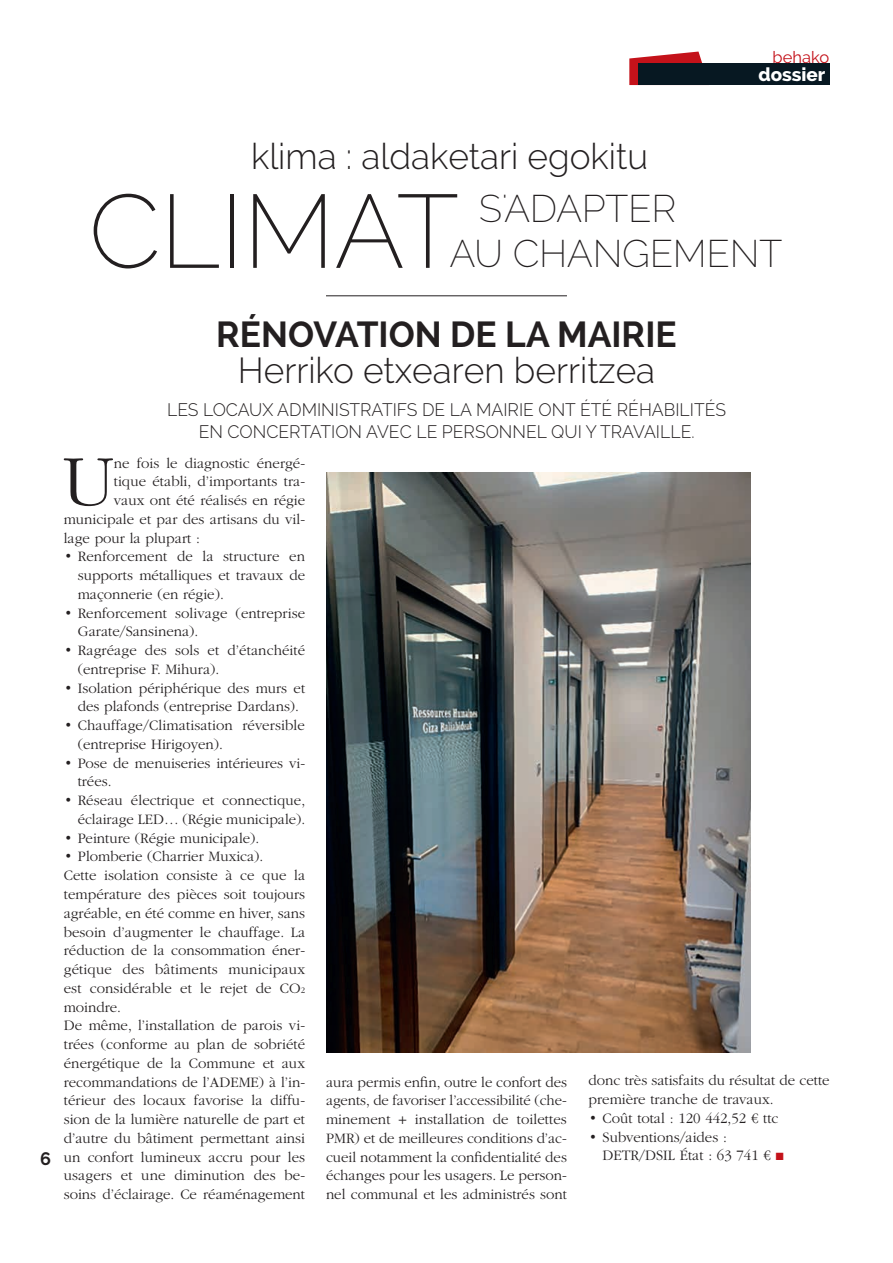
<style>
.page{position:relative;width:893px;height:1263px;background:#fff}
.page>*{position:absolute;margin:0;border:0;box-sizing:border-box;transform-origin:0 0}
.Titre_Gros2{font:200 103.8px "Raleway";letter-spacing:-.01em;color:#231f20}
.Texte{font:300 75.15px "ITC Garamond Std";color:#231f20}
.Titre_Gros2-2{font:200 38.4px/44.7px "Raleway";letter-spacing:-.01em;color:#231f20}
.Titre_Gros2-3{font:300 36px/36px "Raleway";color:#231f20;text-align:center}
.t1{font:800 18.75px "Raleway";color:#fff}
.Chapo{font:300 18px/22.5px "Raleway";color:#231f20;text-align:center}
.t2{font:700 18px "Raleway";color:#231f20}
.t3{font:16.5px "Raleway";color:#c4121a}
.Texte-2{font:300 15px/18.8px "ITC Garamond Std";color:#231f20}
.s1{font-weight:700}
.s2{font-size:8.7px}
.s3{color:#c4121a}
</style>
<div class="page">
<img style="left:326px;top:472px;width:424px;height:580px">
<hr style="left:326px;top:295px;width:241px;height:1px;background:#231f20">
<svg style="left:629px;top:52px;width:80px;height:33px"></svg>
<div style="left:638px;top:64px;width:191px;height:21px;background:#071822"></div>
<p class="t3" style="left:773px;top:47px;width:58px">behako</p>
<p class="t1" style="left:758px;top:63px;width:68px">dossier</p>
<p class="Titre_Gros2-3" style="left:251px;top:138px;width:398px">klima : aldaketari egokitu</p>
<p class="Titre_Gros2" style="left:88px;top:170px;width:373px">CLIMAT</p>
<p class="Titre_Gros2-2" style="left:450px;top:186px;width:335px;text-indent:29px">S'ADAPTER<br>AU CHANGEMENT</p>
<p class="t2" style="left:40px;top:1148px;width:12px">6</p>
<p class="Titre_Gros2-3" style="left:216px;top:317px;width:462px"><span class="s1">RÉNOVATION DE LA MAIRIE<br></span>Herriko etxearen berritzea</p>
<p class="Chapo" style="left:167px;top:398px;width:561px">LES LOCAUX ADMINISTRATIFS DE LA MAIRIE ONT ÉTÉ RÉHABILITÉS<br>EN CONCERTATION AVEC LE PERSONNEL QUI Y TRAVAILLE.</p>
<p class="Texte" style="left:62px;top:441px;width:54px">U</p>
<p class="Texte-2" style="left:114px;top:454px;width:193px">ne fois le diagnostic énergé-</p>
<p class="Texte-2" style="left:114px;top:472px;width:193px">tique établi, d’importants tra-</p>
<p class="Texte-2" style="left:114px;top:491px;width:193px">vaux ont été réalisés en régie</p>
<p class="Texte-2" style="left:64px;top:510px;width:243px">municipale et par des artisans du vil-</p>
<p class="Texte-2" style="left:64px;top:529px;width:138px">lage pour la plupart :</p>
<p class="Texte-2" style="left:78px;top:547px;width:229px;text-align:justify;text-indent:-14px">• Renforcement de la structure en supports métalliques et travaux de maçonnerie (en régie).</p>
<p class="Texte-2" style="left:78px;top:604px;width:229px;text-indent:-14px">• Renforcement solivage (entreprise<br>Garate/Sansinena).</p>
<p class="Texte-2" style="left:78px;top:641px;width:229px;text-indent:-14px">• Ragréage des sols et d’étanchéité (entreprise F. Mihura).</p>
<p class="Texte-2" style="left:64px;top:679px;width:243px;text-align:center">• Isolation périphérique des murs et des plafonds (entreprise Dardans).</p>
<p class="Texte-2" style="left:78px;top:716px;width:229px;text-indent:-14px">• Chauffage/Climatisation réversible (entreprise Hirigoyen).</p>
<p class="Texte-2" style="left:78px;top:754px;width:229px;text-indent:-14px">• Pose de menuiseries intérieures vi&shy;trées.</p>
<p class="Texte-2" style="left:64px;top:791px;width:243px;text-align:right">• Réseau électrique et connectique, éclairage LED… (Régie municipale).</p>
<p class="Texte-2" style="left:64px;top:829px;width:197px">• Peinture (Régie municipale).</p>
<p class="Texte-2" style="left:64px;top:847px;width:201px">• Plomberie (Charrier Muxica).</p>
<p class="Texte-2" style="left:64px;top:866px;width:243px;text-align:justify">Cette isolation consiste à ce que la température des pièces soit toujours agréable, en été comme en hiver, sans besoin d’augmenter le chauffage. La réduction de la consommation éner&shy;gétique des bâtiments municipaux est considérable et le rejet de CO<span class="s2">2 </span>moindre.</p>
<p class="Texte-2" style="left:64px;top:1016px;width:243px;text-align:justify">De même, l’installation de parois vi&shy;trées (conforme au plan de sobriété énergétique de la Commune et aux recommandations de l’ADEME) à l’in&shy;térieur des locaux favorise la diffu&shy;sion de la lumière naturelle de part et d’autre du bâtiment permettant ainsi un confort lumineux accru pour les usagers et une diminution des be&shy;soins d’éclairage. Ce réaménagement</p>
<p class="Texte-2" style="left:326px;top:1073px;width:243px;text-align:justify">aura permis enfin, outre le confort des agents, de favoriser l’accessibilité (che&shy;minement + installation de toilettes PMR) et de meilleures conditions d’ac&shy;cueil notamment la confidentialité des échanges pour les usagers. Le person&shy;nel communal et les administrés sont</p>
<p class="Texte-2" style="left:589px;top:1071px;width:242px">donc très satisfaits du résultat de cette première tranche de travaux.</p>
<p class="Texte-2" style="left:589px;top:1109px;width:191px">• Coût total : 120 442,52 € ttc</p>
<p class="Texte-2" style="left:603px;top:1128px;width:183px;text-indent:-14px">• Subventions/aides :<br>DETR/DSIL État : 63 741 € <span class="s3">■</span></p>
</div>
